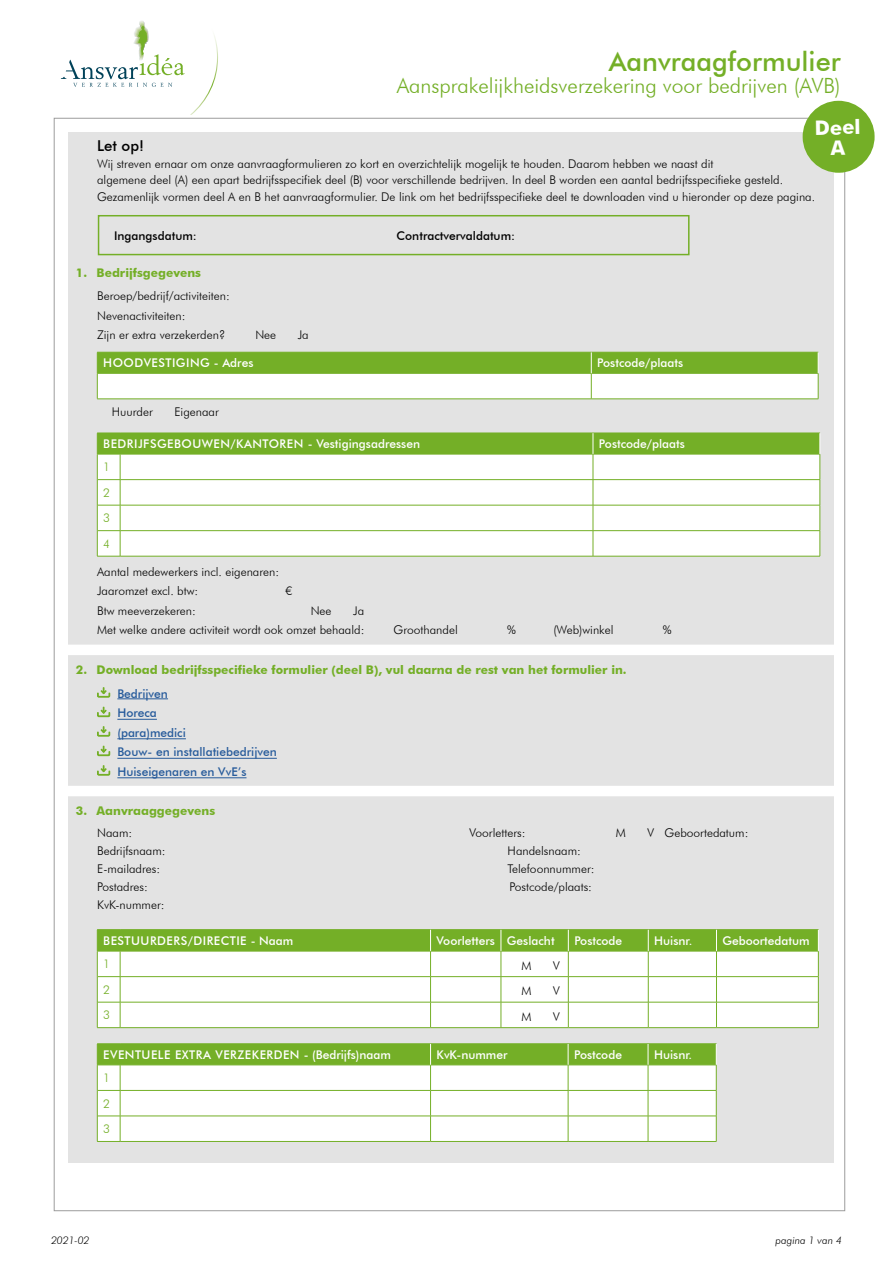
<style>
.page{position:relative;width:893px;height:1263px;background:#fff}
.page>*{position:absolute;margin:0;border:0;box-sizing:border-box;transform-origin:0 0}
.t1{font:500 27px "Futura BT";color:#74af27}
.t2{font:300 21px "Futura BT";color:#74af27}
.t3{font:700 20.1px "Futura BT";color:#fff}
.t4{font:500 15px "Futura BT";color:#000}
.t5{font:300 12px/19.5px "Futura BT";color:#000}
.t6{font:500 12px "Futura BT";letter-spacing:.04em;color:#fff}
.t7{font:700 12px "Futura BT";color:#74af27}
.t8{font:500 12px "Futura BT";color:#fff}
.t9{font:500 12px/19.5px "Futura BT";color:#275b9b}
.t10{font:500 12px "Futura BT";color:#000}
.t11{font:300 12px/25.5px "Futura BT";color:#74af27;text-align:justify}
.t12{font:italic 300 10.5px "Futura BT";color:#000}
</style>
<div class="page">
<div style="left:68px;top:132px;width:765px;height:1030px;background:#e3e3e3"></div>
<svg style="left:61px;top:21px;width:157px;height:94px"></svg>
<div style="left:802px;top:100px;width:73px;height:73px;background:#74af27;border-radius:50%"></div>
<div style="left:63px;top:645px;width:776px;height:10px;background:#fff"></div>
<hr style="left:117px;top:698px;width:51px;height:1px;background:#275b9b">
<hr style="left:117px;top:719px;width:40px;height:1px;background:#275b9b">
<hr style="left:117px;top:738px;width:69px;height:1px;background:#275b9b">
<hr style="left:117px;top:758px;width:160px;height:1px;background:#275b9b">
<hr style="left:117px;top:777px;width:129px;height:1px;background:#275b9b">
<div style="left:63px;top:786px;width:776px;height:10px;background:#fff"></div>
<hr style="left:97px;top:399px;width:494px;height:1px;background:#74af27">
<hr style="left:591px;top:399px;width:227px;height:1px;background:#74af27">
<svg style="left:97px;top:352px;width:722px;height:47px;background:#bcd897"></svg>
<svg style="left:97px;top:433px;width:724px;height:124px;background:#e1edd1"></svg>
<svg style="left:97px;top:687px;width:13px;height:11px"></svg>
<svg style="left:97px;top:707px;width:13px;height:10px"></svg>
<svg style="left:97px;top:726px;width:13px;height:11px"></svg>
<svg style="left:97px;top:746px;width:13px;height:10px"></svg>
<svg style="left:97px;top:765px;width:13px;height:11px"></svg>
<svg style="left:97px;top:929px;width:722px;height:99px;background:#dae9c6"></svg>
<svg style="left:97px;top:1043px;width:620px;height:99px;background:#dae9c6"></svg>
<div style="left:98px;top:215px;width:591px;height:40px;border:2px solid #74af27"></div>
<h1 class="t1" style="left:609px;top:45px;width:233px">Aanvraagformulier</h1>
<h2 class="t2" style="left:397px;top:73px;width:445px">Aansprakelijkheidsverzekering voor bedrijven (AVB)</h2>
<h3 class="t3" style="left:814px;top:115px;width:48px;rotate:-1deg">Deel</h3>
<p class="t4" style="left:97px;top:137px;width:48px">Let op!</p>
<p class="t5" style="left:97px;top:155px;width:720px;line-height:16.5px">Wij streven ernaar om onze aanvraagformulieren zo kort en overzichtelijk mogelijk te houden. Daarom hebben we naast dit<br>algemene deel (A) een apart bedrijfsspecifiek deel (B) voor verschillende bedrijven. In deel B worden een aantal bedrijfsspecifieke gesteld.<br>Gezamenlijk vormen deel A en B het aanvraagformulier. De link om het bedrijfsspecifieke deel te downloaden vind u hieronder op deze pagina.</p>
<p class="t10" style="left:114px;top:228px;width:84px">Ingangsdatum:</p>
<p class="t10" style="left:397px;top:228px;width:120px">Contractvervaldatum:</p>
<p class="t7" style="left:76px;top:265px;width:127px">1. Bedrijfsgegevens</p>
<p class="t5" style="left:97px;top:286px;width:134px">Beroep/bedrijf/activiteiten:<br>Nevenactiviteiten:<br>Zijn er extra verzekerden?</p>
<p class="t5" style="left:255px;top:325px;width:22px">Nee</p>
<p class="t5" style="left:298px;top:325px;width:12px">Ja</p>
<p class="t6" style="left:103px;top:356px;width:152px">HOODVESTIGING - Adres</p>
<p class="t8" style="left:597px;top:356px;width:87px">Postcode/plaats</p>
<p class="t5" style="left:112px;top:401px;width:43px">Huurder</p>
<p class="t5" style="left:174px;top:401px;width:46px">Eigenaar</p>
<p class="t6" style="left:103px;top:437px;width:318px">BEDRIJFSGEBOUWEN/KANTOREN - Vestigingsadressen</p>
<p class="t8" style="left:599px;top:437px;width:87px">Postcode/plaats</p>
<p class="t11" style="left:103px;top:454px;width:8px">1<br>2<br>3<br>4</p>
<p class="t5" style="left:97px;top:562px;width:184px">Aantal medewerkers incl. eigenaren:<br>Jaaromzet excl. btw:</p>
<p class="t5" style="left:286px;top:581px;width:8px">€</p>
<p class="t5" style="left:97px;top:601px;width:100px">Btw meeverzekeren:</p>
<p class="t5" style="left:311px;top:601px;width:22px">Nee</p>
<p class="t5" style="left:97px;top:601px;width:269px;text-align:right">Ja<br>Met welke andere activiteit wordt ook omzet behaald:</p>
<p class="t5" style="left:394px;top:620px;width:66px">Groothandel</p>
<p class="t5" style="left:507px;top:620px;width:10px">%</p>
<p class="t5" style="left:553px;top:620px;width:62px">(Web)winkel</p>
<p class="t5" style="left:663px;top:620px;width:10px">%</p>
<p class="t7" style="left:76px;top:662px;width:552px">2. Download bedrijfsspecifieke formulier (deel B), vul daarna de rest van het formulier in.</p>
<p class="t9" style="left:117px;top:683px;width:161px">Bedrijven<br>Horeca<br>(para)medici<br>Bouw- en installatiebedrijven<br>Huiseigenaren en VvE’s</p>
<p class="t7" style="left:76px;top:803px;width:141px">3. Aanvraaggegevens</p>
<p class="t5" style="left:97px;top:823px;width:37px">Naam:</p>
<p class="t5" style="left:470px;top:823px;width:57px">Voorletters:</p>
<p class="t5" style="left:616px;top:823px;width:12px">M</p>
<p class="t5" style="left:648px;top:823px;width:102px">V Geboortedatum:</p>
<p class="t5" style="left:97px;top:841px;width:70px">Bedrijfsnaam:</p>
<p class="t5" style="left:508px;top:841px;width:75px">Handelsnaam:</p>
<p class="t5" style="left:97px;top:859px;width:65px">E-mailadres:</p>
<p class="t5" style="left:508px;top:859px;width:88px">Telefoonnummer:</p>
<p class="t5" style="left:97px;top:877px;width:52px">Postadres:</p>
<p class="t5" style="left:509px;top:877px;width:84px">Postcode/plaats:</p>
<p class="t5" style="left:97px;top:895px;width:69px">KvK-nummer:</p>
<p class="t6" style="left:103px;top:933px;width:192px">BESTUURDERS/DIRECTIE - Naam</p>
<p class="t8" style="left:437px;top:933px;width:120px">Voorletters Geslacht</p>
<p class="t8" style="left:574px;top:933px;width:49px">Postcode</p>
<p class="t8" style="left:654px;top:933px;width:40px">Huisnr.</p>
<p class="t8" style="left:722px;top:933px;width:89px">Geboortedatum</p>
<p class="t11" style="left:103px;top:951px;width:8px">1</p>
<p class="t5" style="left:522px;top:955px;width:12px">M</p>
<p class="t5" style="left:553px;top:955px;width:8px">V</p>
<p class="t11" style="left:103px;top:977px;width:8px">2</p>
<p class="t5" style="left:522px;top:981px;width:12px">M</p>
<p class="t5" style="left:553px;top:981px;width:8px">V</p>
<p class="t11" style="left:103px;top:1002px;width:8px">3</p>
<p class="t5" style="left:522px;top:1006px;width:12px">M</p>
<p class="t5" style="left:553px;top:1006px;width:8px">V</p>
<p class="t6" style="left:103px;top:1047px;width:289px">EVENTUELE EXTRA VERZEKERDEN - (Bedrijfs)naam</p>
<p class="t8" style="left:437px;top:1047px;width:73px">KvK-nummer</p>
<p class="t8" style="left:574px;top:1047px;width:49px">Postcode</p>
<p class="t8" style="left:654px;top:1047px;width:40px">Huisnr.</p>
<p class="t11" style="left:103px;top:1065px;width:8px">1<br>2<br>3</p>
<p class="t12" style="left:51px;top:1234px;width:40px">2021-02</p>
<p class="t12" style="left:775px;top:1234px;width:68px">pagina 1 van 4</p>
</div>
